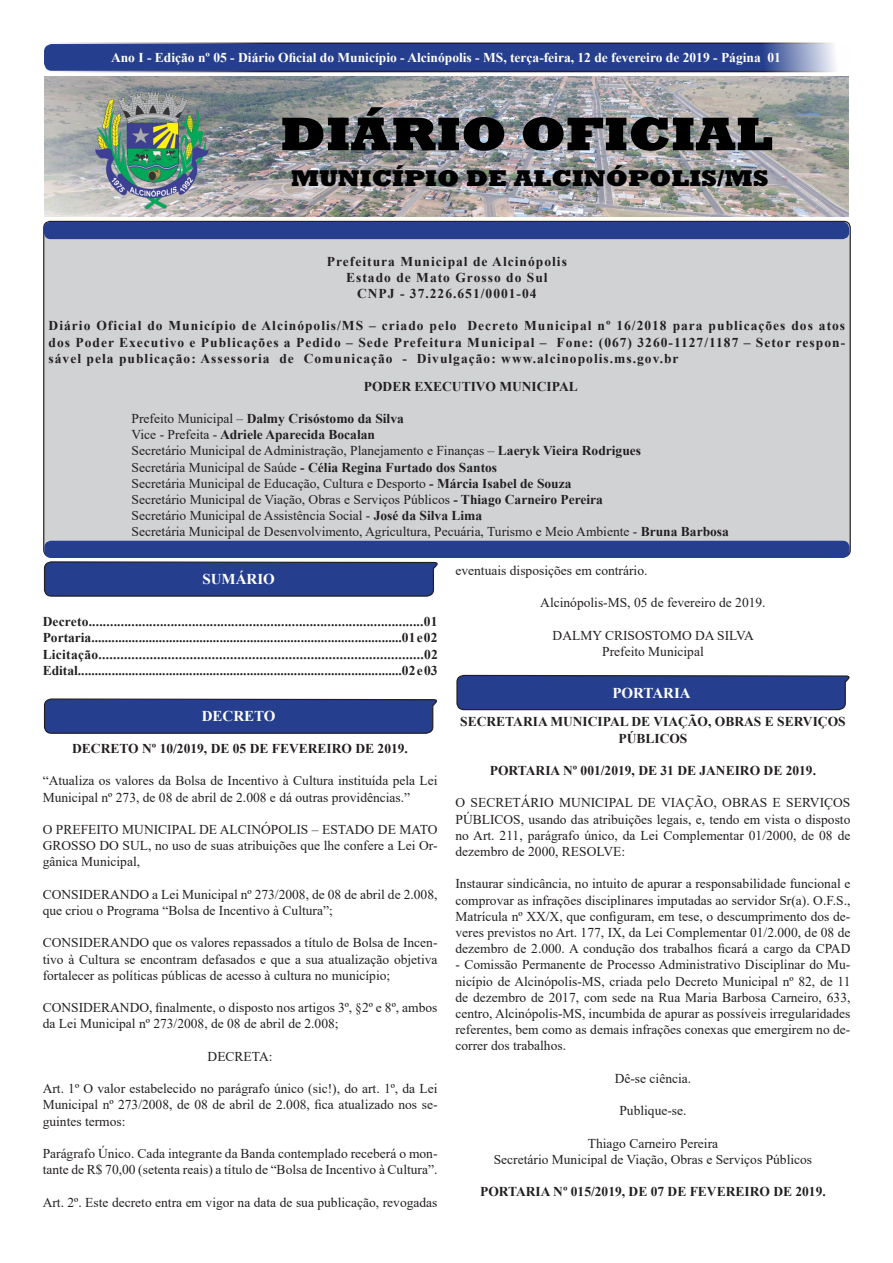
<style>
.page{position:relative;width:893px;height:1263px;background:#fff}
.page>*{position:absolute;margin:0;border:0;box-sizing:border-box;transform-origin:0 0}
.t1{font:800 47.85px "Rockwell";color:#000;scale:1.11 1}
.t2{font:800 23.1px "Rockwell";color:#000;scale:1.11 1}
.t3{font:700 15px "Times New Roman";color:#fff}
.t4{font:13.5px/16.2px "Times New Roman";color:#231f20;text-align:justify}
.t5{font:700 13.5px/16.2px "Times New Roman";color:#231f20;text-align:justify}
.t6{font:700 13.5px "Times New Roman";letter-spacing:.02em;color:#231f20}
.t7{font:700 13.5px "Times New Roman";color:#fff}
.t8{font:700 13.5px "Times New Roman";letter-spacing:.075em;color:#231f20}
.s1{font-weight:400}
.s2{font-weight:700}
</style>
<div class="page">
<div style="left:44px;top:221px;width:806px;height:335px;background:#d1d2d4;border-radius:6px"></div>
<svg style="left:43px;top:561px;width:395px;height:36px;background:#2d448a"></svg>
<svg style="left:456px;top:674px;width:394px;height:37px;background:#32488d"></svg>
<div style="left:45px;top:223px;width:803px;height:15px;background:#253f8e;border-radius:6px"></div>
<div style="left:44px;top:222px;width:805px;height:17px;border:1px solid #253f8e;border-radius:6px"></div>
<div style="left:45px;top:541px;width:804px;height:16px;background:#253f8e;border-radius:6px"></div>
<div style="left:44px;top:541px;width:806px;height:17px;border:1px solid #253f8e;border-radius:6px"></div>
<svg style="left:43px;top:698px;width:394px;height:36px;background:#2c438a"></svg>
<div style="left:43px;top:43px;width:807px;height:29px;background:#253f8e;border-radius:9px"></div>
<div style="left:43px;top:43px;width:807px;height:29px;border:2px solid #fff;border-radius:9px"></div>
<img style="left:44px;top:77px;width:805px;height:140px">
<img style="left:95px;top:93px;width:113px;height:115px">
<p class="t7" style="left:111px;top:48px;width:671px">Ano I - Edição nº 05 - Diário Oficial do Município - Alcinópolis - MS, terça-feira, 12 de fevereiro de 2019 - Página 01</p>
<p class="t1" style="left:280px;top:107px;width:446px">DIÁRIO OFICIAL</p>
<p class="t2" style="left:291px;top:165px;width:432px">MUNICÍPIO DE ALCINÓPOLIS/MS</p>
<p class="t8" style="left:327px;top:251px;width:242px">Prefeitura Municipal de Alcinópolis</p>
<p class="t8" style="left:346px;top:268px;width:203px">Estado de Mato Grosso do Sul</p>
<p class="t8" style="left:357px;top:284px;width:181px">CNPJ - 37.226.651/0001-04</p>
<p class="t5" style="left:49px;top:317px;width:798px">Diário Oficial do Município de Alcinópolis/MS – criado pelo Decreto Municipal nº 16/2018 para publicações dos atos dos Poder Executivo e Publicações a Pedido – Sede Prefeitura Municipal – Fone: (067) 3260-1127/1187 – Setor respon&shy;sável pela publicação: Assessoria de Comunicação - Divulgação: www.alcinopolis.ms.gov.br</p>
<p class="t5" style="left:364px;top:378px;width:215px">PODER EXECUTIVO MUNICIPAL</p>
<p class="t5" style="left:132px;top:410px;width:274px"><span class="s1">Prefeito Municipal –</span> Dalmy Crisóstomo da Silva</p>
<p class="t5" style="left:132px;top:426px;width:245px"><span class="s1">Vice - Prefeita -</span> Adriele Aparecida Bocalan</p>
<p class="t4" style="left:132px;top:442px;width:511px">Secretário Municipal de Administração, Planejamento e Finanças – <span class="s2">Laeryk Vieira Rodrigues</span></p>
<p class="t5" style="left:132px;top:459px;width:367px"><span class="s1">Secretária Municipal de Saúde</span> - Célia Regina Furtado dos Santos</p>
<p class="t4" style="left:132px;top:475px;width:441px">Secretária Municipal de Educação, Cultura e Desporto <span class="s2">- Márcia Isabel de Souza</span></p>
<p class="t4" style="left:132px;top:491px;width:473px">Secretário Municipal de Viação, Obras e Serviços Públicos <span class="s2">- Thiago Carneiro Pereira</span></p>
<p class="t4" style="left:132px;top:507px;width:352px">Secretário Municipal de Assistência Social - <span class="s2">José da Silva Lima</span></p>
<p class="t4" style="left:132px;top:523px;width:599px">Secretária Municipal de Desenvolvimento, Agricultura, Pecuária, Turismo e Meio Ambiente - <span class="s2">Bruna Barbosa</span></p>
<p class="t3" style="left:202px;top:568px;width:74px">SUMÁRIO</p>
<p class="t5" style="left:43px;top:613px;width:396px">Decreto..............................................................................................01</p>
<p class="t5" style="left:43px;top:629px;width:396px">Portaria............................................................................................01 e 02</p>
<p class="t6" style="left:43px;top:644px;width:397px">Licitação.........................................................................................02</p>
<p class="t5" style="left:43px;top:662px;width:396px">Edital................................................................................................02 e 03</p>
<p class="t4" style="left:455px;top:562px;width:193px">eventuais disposições em contrário.</p>
<p class="t4" style="left:540px;top:594px;width:227px">Alcinópolis-MS, 05 de fevereiro de 2019.</p>
<p class="t4" style="left:553px;top:627px;width:203px">DALMY CRISOSTOMO DA SILVA</p>
<p class="t4" style="left:602px;top:643px;width:103px">Prefeito Municipal</p>
<p class="t3" style="left:612px;top:682px;width:80px">PORTARIA</p>
<p class="t5" style="left:460px;top:713px;width:387px;text-align:center">SECRETARIA MUNICIPAL DE VIAÇÃO, OBRAS E SERVIÇOS<br>PÚBLICOS</p>
<p class="t5" style="left:490px;top:762px;width:328px">PORTARIA Nº 001/2019, DE 31 DE JANEIRO DE 2019.</p>
<p class="t4" style="left:455px;top:794px;width:396px">O SECRETÁRIO MUNICIPAL DE VIAÇÃO, OBRAS E SERVIÇOS PÚBLICOS, usando das atribuições legais, e, tendo em vista o disposto no Art. 211, parágrafo único, da Lei Complementar 01/2000, de 08 de dezembro de 2000, RESOLVE:</p>
<p class="t4" style="left:455px;top:875px;width:396px">Instaurar sindicância, no intuito de apurar a responsabilidade funcional e comprovar as infrações disciplinares imputadas ao servidor Sr(a). O.F.S., Matrícula nº XX/X, que configuram, em tese, o descumprimento dos de&shy;veres previstos no Art. 177, IX, da Lei Complementar 01/2.000, de 08 de dezembro de 2.000. A condução dos trabalhos ficará a cargo da CPAD</p>
<p class="t4" style="left:455px;top:956px;width:396px">- Comissão Permanente de Processo Administrativo Disciplinar do Mu&shy;nicípio de Alcinópolis-MS, criada pelo Decreto Municipal nº 82, de 11 de dezembro de 2017, com sede na Rua Maria Barbosa Carneiro, 633, centro, Alcinópolis-MS, incumbida de apurar as possíveis irregularidades referentes, bem como as demais infrações conexas que emergirem no de&shy;correr dos trabalhos.</p>
<p class="t4" style="left:615px;top:1070px;width:78px">Dê-se ciência.</p>
<p class="t4" style="left:619px;top:1102px;width:69px">Publique-se.</p>
<p class="t4" style="left:588px;top:1134px;width:132px">Thiago Carneiro Pereira</p>
<p class="t4" style="left:494px;top:1151px;width:320px">Secretário Municipal de Viação, Obras e Serviços Públicos</p>
<p class="t5" style="left:480px;top:1183px;width:347px">PORTARIA Nº 015/2019, DE 07 DE FEVEREIRO DE 2019.</p>
<p class="t3" style="left:202px;top:705px;width:75px">DECRETO</p>
<p class="t5" style="left:72px;top:740px;width:337px">DECRETO Nº 10/2019, DE 05 DE FEVEREIRO DE 2019.</p>
<p class="t4" style="left:43px;top:772px;width:396px">“Atualiza os valores da Bolsa de Incentivo à Cultura instituída pela Lei<br>Municipal nº 273, de 08 de abril de 2.008 e dá outras providências.”</p>
<p class="t4" style="left:43px;top:821px;width:396px">O PREFEITO MUNICIPAL DE ALCINÓPOLIS – ESTADO DE MATO GROSSO DO SUL, no uso de suas atribuições que lhe confere a Lei Or&shy;gânica Municipal,</p>
<p class="t4" style="left:43px;top:886px;width:396px">CONSIDERANDO a Lei Municipal nº 273/2008, de 08 de abril de 2.008, que criou o Programa “Bolsa de Incentivo à Cultura”;</p>
<p class="t4" style="left:43px;top:934px;width:396px">CONSIDERANDO que os valores repassados a título de Bolsa de Incen&shy;tivo à Cultura se encontram defasados e que a sua atualização objetiva fortalecer as políticas públicas de acesso à cultura no município;</p>
<p class="t4" style="left:43px;top:999px;width:396px">CONSIDERANDO, finalmente, o disposto nos artigos 3º, §2º e 8º, ambos da Lei Municipal nº 273/2008, de 08 de abril de 2.008;</p>
<p class="t4" style="left:208px;top:1048px;width:66px">DECRETA:</p>
<p class="t4" style="left:43px;top:1080px;width:396px">Art. 1º O valor estabelecido no parágrafo único (sic!), do art. 1º, da Lei Municipal nº 273/2008, de 08 de abril de 2.008, fica atualizado nos se&shy;guintes termos:</p>
<p class="t4" style="left:43px;top:1145px;width:396px">Parágrafo Único. Cada integrante da Banda contemplado receberá o mon&shy;tante de R$ 70,00 (setenta reais) a título de “Bolsa de Incentivo à Cultura”.</p>
<p class="t4" style="left:43px;top:1193px;width:396px">Art. 2º. Este decreto entra em vigor na data de sua publicação, revogadas</p>
</div>
